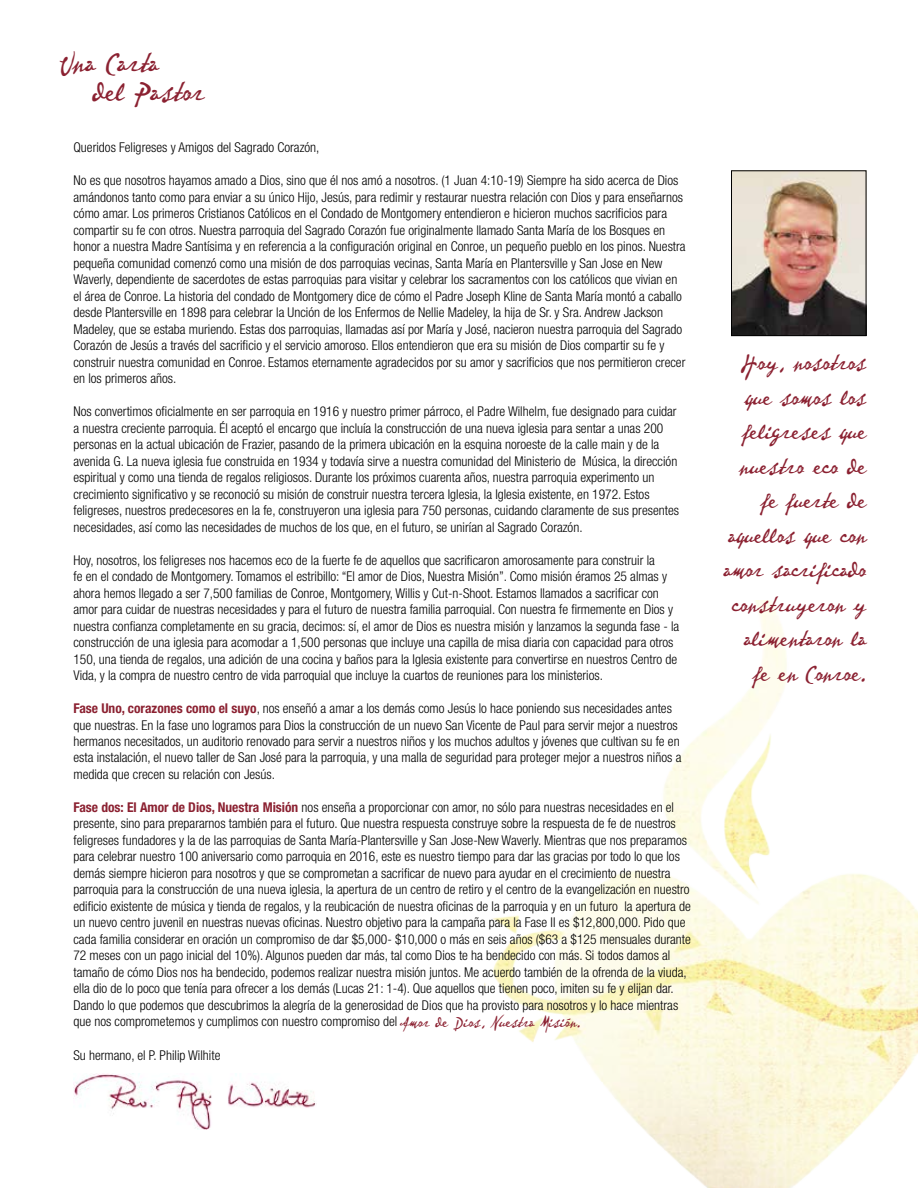
<style>
.page{position:relative;width:918px;height:1188px;background:#fff}
.page>*{position:absolute;margin:0;border:0;box-sizing:border-box;transform-origin:0 0}
.t1{font:31.5px/28.5px "P22 Vincent";color:#8b2131}
.t2{font:25.5px/34.5px "P22 Vincent";color:#8b2131;text-align:right}
.t3{font:300 condensed 13.5px/16.5px "Helvetica Neue";color:#000}
.s1{font-weight:700;color:#8b2131}
.s2{font-family:"P22 Vincent";font-weight:400;font-stretch:normal;font-size:16.5px;color:#8b2131}
</style>
<div class="page">
<img style="left:484px;top:600px;width:434px;height:588px">
<img style="left:73px;top:1073px;width:244px;height:57px">
<img style="left:733px;top:173px;width:131px;height:161px">
<div style="left:731px;top:171px;width:135px;height:165px;border:1px solid #000"></div>
<h1 class="t1" style="left:92px;top:50px;width:114px;text-indent:-34px">Una Carta<br>del Pastor</h1>
<p class="t3" style="left:73px;top:139px;width:247px">Queridos Feligreses y Amigos del Sagrado Corazón,</p>
<p class="t3" style="left:73px;top:172px;width:614px">No es que nosotros hayamos amado a Dios, sino que él nos amó a nosotros. (1 Juan 4:10-19) Siempre ha sido acerca de Dios amándonos tanto como para enviar a su único Hijo, Jesús, para redimir y restaurar nuestra relación con Dios y para enseñarnos cómo amar. Los primeros Cristianos Católicos en el Condado de Montgomery entendieron e hicieron muchos sacrificios para compartir su fe con otros. Nuestra parroquia del Sagrado Corazón fue originalmente llamado Santa María de los Bosques en honor a nuestra Madre Santísima y en referencia a la configuración original en Conroe, un pequeño pueblo en los pinos. Nuestra pequeña comunidad comenzó como una misión de dos parroquias vecinas, Santa María en Plantersville y San Jose en New Waverly, dependiente de sacerdotes de estas parroquias para visitar y celebrar los sacramentos con los católicos que vivian en el área de Conroe. La historia del condado de Montgomery dice de cómo el Padre Joseph Kline de Santa María montó a caballo desde Plantersville en 1898 para celebrar la Unción de los Enfermos de Nellie Madeley, la hija de Sr. y Sra. Andrew Jackson Madeley, que se estaba muriendo. Estas dos parroquias, llamadas así por María y José, nacieron nuestra parroquia del Sagrado Corazón de Jesús a través del sacrificio y el servicio amoroso. Ellos entendieron que era su misión de Dios compartir su fe y construir nuestra comunidad en Conroe. Estamos eternamente agradecidos por su amor y sacrificios que nos permitieron crecer en los primeros años.</p>
<p class="t3" style="left:73px;top:403px;width:607px">Nos convertimos oficialmente en ser parroquia en 1916 y nuestro primer párroco, el Padre Wilhelm, fue designado para cuidar a nuestra creciente parroquia. Él aceptó el encargo que incluía la construcción de una nueva iglesia para sentar a unas 200 personas en la actual ubicación de Frazier, pasando de la primera ubicación en la esquina noroeste de la calle main y de la avenida G. La nueva iglesia fue construida en 1934 y todavía sirve a nuestra comunidad del Ministerio de Música, la dirección espiritual y como una tienda de regalos religiosos. Durante los próximos cuarenta años, nuestra parroquia experimento un crecimiento significativo y se reconoció su misión de construir nuestra tercera Iglesia, la Iglesia existente, en 1972. Estos feligreses, nuestros predecesores en la fe, construyeron una iglesia para 750 personas, cuidando claramente de sus presentes necesidades, así como las necesidades de muchos de los que, en el futuro, se unirían al Sagrado Corazón.</p>
<p class="t3" style="left:73px;top:551px;width:607px">Hoy, nosotros, los feligreses nos hacemos eco de la fuerte fe de aquellos que sacrificaron amorosamente para construir la<br>fe en el condado de Montgomery. Tomamos el estribillo: “El amor de Dios, Nuestra Misión”. Como misión éramos 25 almas y ahora hemos llegado a ser 7,500 familias de Conroe, Montgomery, Willis y Cut-n-Shoot. Estamos llamados a sacrificar con amor para cuidar de nuestras necesidades y para el futuro de nuestra familia parroquial. Con nuestra fe firmemente en Dios y nuestra confianza completamente en su gracia, decimos: sí, el amor de Dios es nuestra misión y lanzamos la segunda fase - la construcción de una iglesia para acomodar a 1,500 personas que incluye una capilla de misa diaria con capacidad para otros 150, una tienda de regalos, una adición de una cocina y baños para la Iglesia existente para convertirse en nuestros Centro de Vida, y la compra de nuestro centro de vida parroquial que incluye la cuartos de reuniones para los ministerios.</p>
<p class="t3" style="left:73px;top:700px;width:609px"><span class="s1">Fase Uno, corazones como el suyo</span>, nos enseñó a amar a los demás como Jesús lo hace poniendo sus necesidades antes que nuestras. En la fase uno logramos para Dios la construcción de un nuevo San Vicente de Paul para servir mejor a nuestros hermanos necesitados, un auditorio renovado para servir a nuestros niños y los muchos adultos y jóvenes que cultivan su fe en esta instalación, el nuevo taller de San José para la parroquia, y una malla de seguridad para proteger mejor a nuestros niños a medida que crecen su relación con Jesús.</p>
<p class="t3" style="left:73px;top:799px;width:619px"><span class="s1">Fase dos: El Amor de Dios, Nuestra Misión</span> nos enseña a proporcionar con amor, no sólo para nuestras necesidades en el presente, sino para prepararnos también para el futuro. Que nuestra respuesta construye sobre la respuesta de fe de nuestros feligreses fundadores y la de las parroquias de Santa María-Plantersville y San Jose-New Waverly. Mientras que nos preparamos para celebrar nuestro 100 aniversario como parroquia en 2016, este es nuestro tiempo para dar las gracias por todo lo que los demás siempre hicieron para nosotros y que se comprometan a sacrificar de nuevo para ayudar en el crecimiento de nuestra parroquia para la construcción de una nueva iglesia, la apertura de un centro de retiro y el centro de la evangelización en nuestro edificio existente de música y tienda de regalos, y la reubicación de nuestra oficinas de la parroquia y en un futuro la apertura de un nuevo centro juvenil en nuestras nuevas oficinas. Nuestro objetivo para la campaña para la Fase II es $12,800,000. Pido que cada familia considerar en oración un compromiso de dar $5,000- $10,000 o más en seis años ($63 a $125 mensuales durante 72 meses con un pago inicial del 10%). Algunos pueden dar más, tal como Dios te ha bendecido con más. Si todos damos al tamaño de cómo Dios nos ha bendecido, podemos realizar nuestra misión juntos. Me acuerdo también de la ofrenda de la viuda, ella dio de lo poco que tenía para ofrecer a los demás (Lucas 21: 1-4). Que aquellos que tienen poco, imiten su fe y elijan dar.<br>Dando lo que podemos que descubrimos la alegría de la generosidad de Dios que ha provisto para nosotros y lo hace mientras que nos comprometemos y cumplimos con nuestro compromiso del <span class="s2">Amor de Dios, Nuestra Misión.</span></p>
<p class="t3" style="left:73px;top:1046px;width:149px">Su hermano, el P. Philip Wilhite</p>
<h2 class="t2" style="left:723px;top:346px;width:144px">Hoy, nosotros que somos los feligreses que nuestro eco de fe fuerte de aquellos que con amor sacrificado construyeron y alimentaron la fe en Conroe.</h2>
</div>
